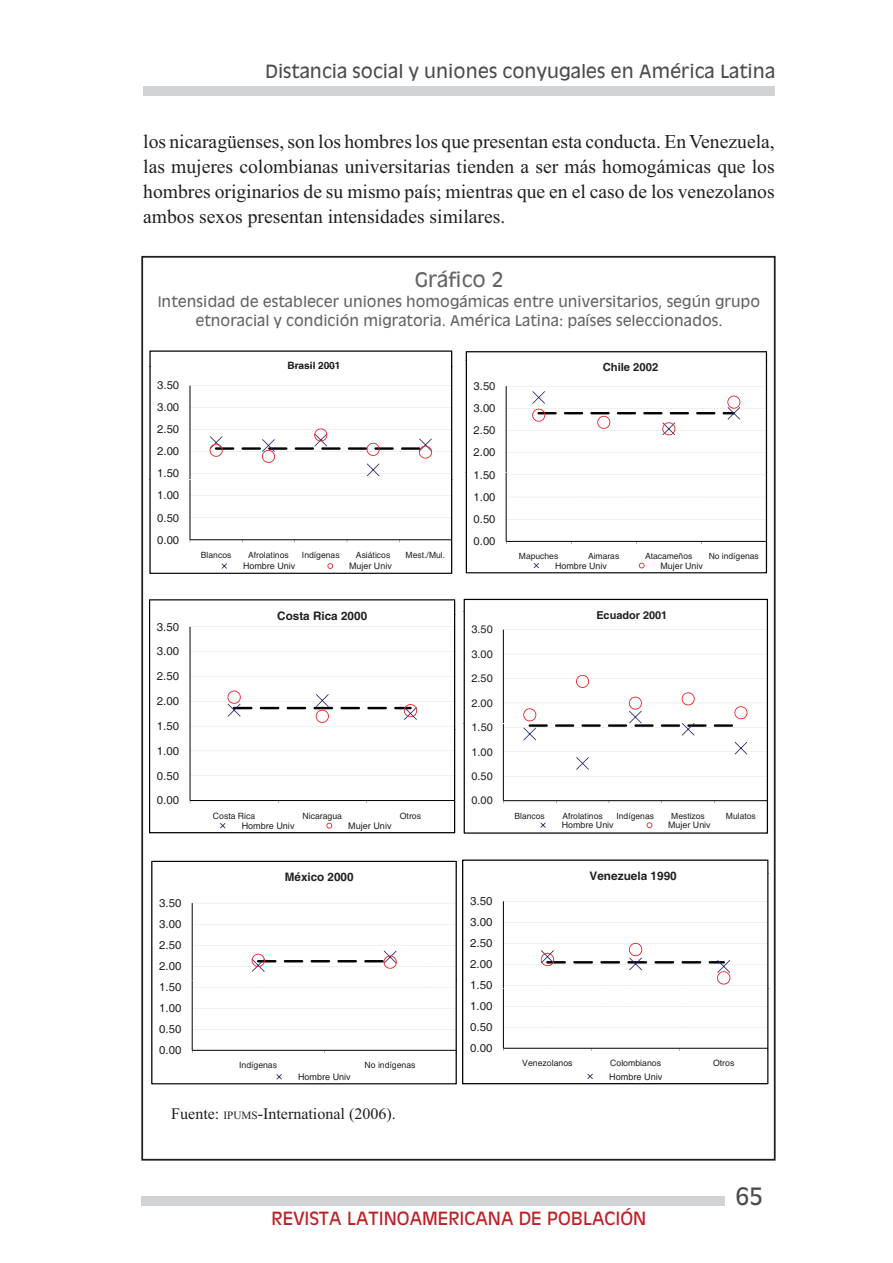
<style>
.page{position:relative;width:893px;height:1263px;background:#fff}
.page>*{position:absolute;margin:0;border:0;box-sizing:border-box;transform-origin:0 0}
.t1{font:23.1px "Antique Olive";color:#4c4c4e}
.t2{font:19.65px/24.9px "Times New Roman";color:#231f20;text-align:justify}
.t3{font:19.65px "Antique Olive";color:#636466}
.t4{font:17.85px "Antique Olive";color:#4c4c4e}
.t5{font:17.85px "Antique Olive";color:#be2025}
.t6{font:16.05px "Times New Roman";color:#231f20}
.t7{font:14.25px/19.6px "Antique Olive";color:#636466;text-align:center}
.t8{font:700 11.85px "Arial";color:#231f20}
.t9{font:700 11.7px "Arial";color:#231f20}
.t10{font:11.55px "Arial";color:#231f20}
.t11{font:11.4px "Arial";color:#231f20}
.t12{font:11.25px "Arial";color:#231f20}
.t13{font:700 11.25px "Arial";color:#231f20}
.t14{font:10.95px "Arial";color:#231f20}
.t15{font:700 10.95px "Arial";color:#231f20}
.t16{font:700 10.05px "Arial";color:#231f20}
.t17{font:9.15px "Arial";color:#231f20}
.t18{font:9px "Arial";color:#231f20}
.t19{font:8.85px "Arial";color:#231f20}
.t20{font:8.7px "Arial";color:#231f20}
.t21{font:8.55px "Arial";color:#231f20}
.s1{font-size:11.25px}
</style>
<div class="page">
<div style="left:142px;top:1196px;width:583px;height:10px;background:#d1d3d4"></div>
<div style="left:143px;top:87px;width:632px;height:9px;background:#d1d3d4"></div>
<svg style="left:149px;top:350px;width:303px;height:224px"></svg>
<svg style="left:466px;top:351px;width:301px;height:222px"></svg>
<svg style="left:149px;top:599px;width:306px;height:234px"></svg>
<svg style="left:464px;top:599px;width:304px;height:235px"></svg>
<svg style="left:151px;top:860px;width:618px;height:224px"></svg>
<p class="t4" style="left:266px;top:64px;width:511px">Distancia social y uniones conyugales en América Latina</p>
<p class="t2" style="left:143px;top:131px;width:633px">los nicaragüenses, son los hombres los que presentan esta conducta. En Venezuela, las mujeres colombianas universitarias tienden a ser más homogámicas que los hombres originarios de su mismo país; mientras que en el caso de los venezolanos ambos sexos presentan intensidades similares.</p>
<p class="t3" style="left:415px;top:272px;width:90px">Gráfico 2</p>
<p class="t7" style="left:158px;top:292px;width:604px">Intensidad de establecer uniones homogámicas entre universitarios, según grupo etnoracial y condición migratoria. América Latina: países seleccionados.</p>
<p class="t16" style="left:287px;top:362px;width:55px">Brasil 2001</p>
<p class="t13" style="left:603px;top:363px;width:57px">Chile 2002</p>
<p class="t12" style="left:157px;top:381px;width:24px">3.50</p>
<p class="t12" style="left:474px;top:382px;width:23px">3.50</p>
<p class="t12" style="left:157px;top:403px;width:24px">3.00</p>
<p class="t12" style="left:474px;top:404px;width:23px">3.00</p>
<p class="t12" style="left:157px;top:425px;width:24px">2.50</p>
<p class="t12" style="left:474px;top:426px;width:23px">2.50</p>
<p class="t12" style="left:157px;top:447px;width:24px">2.00</p>
<p class="t12" style="left:474px;top:448px;width:23px">2.00</p>
<p class="t12" style="left:157px;top:469px;width:24px">1.50</p>
<p class="t12" style="left:474px;top:471px;width:23px">1.50</p>
<p class="t12" style="left:157px;top:491px;width:24px">1.00</p>
<p class="t12" style="left:474px;top:493px;width:23px">1.00</p>
<p class="t12" style="left:157px;top:513px;width:24px">0.50</p>
<p class="t12" style="left:474px;top:515px;width:23px">0.50</p>
<p class="t12" style="left:157px;top:535px;width:24px">0.00</p>
<p class="t12" style="left:474px;top:537px;width:23px">0.00</p>
<p class="t21" style="left:201px;top:551px;width:32px">Blancos</p>
<p class="t21" style="left:248px;top:551px;width:42px">Afrolatinos</p>
<p class="t21" style="left:302px;top:551px;width:39px">Indígenas</p>
<p class="t21" style="left:356px;top:551px;width:36px">Asiáticos</p>
<p class="t21" style="left:406px;top:551px;width:41px">Mest./Mul.</p>
<p class="t18" style="left:243px;top:563px;width:54px">Hombre Univ</p>
<p class="t18" style="left:349px;top:563px;width:44px">Mujer Univ</p>
<p class="t21" style="left:519px;top:553px;width:41px">Mapuches</p>
<p class="t21" style="left:588px;top:553px;width:33px">Aimaras</p>
<p class="t21" style="left:645px;top:553px;width:49px">Atacameños</p>
<p class="t21" style="left:709px;top:553px;width:52px">No indígenas</p>
<p class="t19" style="left:555px;top:562px;width:53px">Hombre Univ</p>
<p class="t19" style="left:660px;top:562px;width:44px">Mujer Univ</p>
<p class="t9" style="left:277px;top:612px;width:91px">Costa Rica 2000</p>
<p class="t15" style="left:596px;top:611px;width:72px">Ecuador 2001</p>
<p class="t11" style="left:157px;top:622px;width:24px">3.50</p>
<p class="t14" style="left:471px;top:625px;width:23px">3.50</p>
<p class="t11" style="left:157px;top:647px;width:24px">3.00</p>
<p class="t14" style="left:471px;top:650px;width:23px">3.00</p>
<p class="t11" style="left:157px;top:672px;width:24px">2.50</p>
<p class="t14" style="left:471px;top:674px;width:23px">2.50</p>
<p class="t11" style="left:157px;top:697px;width:24px">2.00</p>
<p class="t14" style="left:471px;top:699px;width:23px">2.00</p>
<p class="t11" style="left:157px;top:722px;width:24px">1.50</p>
<p class="t14" style="left:471px;top:723px;width:23px">1.50</p>
<p class="t11" style="left:157px;top:747px;width:24px">1.00</p>
<p class="t14" style="left:471px;top:748px;width:23px">1.00</p>
<p class="t11" style="left:157px;top:771px;width:24px">0.50</p>
<p class="t14" style="left:471px;top:772px;width:23px">0.50</p>
<p class="t11" style="left:157px;top:796px;width:24px">0.00</p>
<p class="t14" style="left:471px;top:797px;width:23px">0.00</p>
<p class="t20" style="left:213px;top:812px;width:44px">Costa Rica</p>
<p class="t20" style="left:302px;top:812px;width:41px">Nicaragua</p>
<p class="t20" style="left:400px;top:812px;width:23px">Otros</p>
<p class="t18" style="left:242px;top:822px;width:54px">Hombre Univ</p>
<p class="t18" style="left:348px;top:822px;width:45px">Mujer Univ</p>
<p class="t21" style="left:514px;top:812px;width:32px">Blancos</p>
<p class="t21" style="left:562px;top:812px;width:42px">Afrolatinos</p>
<p class="t21" style="left:616px;top:812px;width:39px">Indígenas</p>
<p class="t21" style="left:671px;top:812px;width:35px">Mestizos</p>
<p class="t21" style="left:726px;top:812px;width:31px">Mulatos</p>
<p class="t19" style="left:562px;top:822px;width:53px">Hombre Univ</p>
<p class="t19" style="left:668px;top:822px;width:44px">Mujer Univ</p>
<p class="t9" style="left:285px;top:873px;width:70px">México 2000</p>
<p class="t8" style="left:589px;top:871px;width:89px">Venezuela 1990</p>
<p class="t11" style="left:159px;top:899px;width:24px">3.50</p>
<p class="t10" style="left:470px;top:897px;width:24px">3.50</p>
<p class="t11" style="left:159px;top:920px;width:24px">3.00</p>
<p class="t10" style="left:470px;top:918px;width:24px">3.00</p>
<p class="t11" style="left:159px;top:941px;width:24px">2.50</p>
<p class="t10" style="left:470px;top:939px;width:24px">2.50</p>
<p class="t11" style="left:159px;top:962px;width:24px">2.00</p>
<p class="t10" style="left:470px;top:960px;width:24px">2.00</p>
<p class="t11" style="left:159px;top:983px;width:24px">1.50</p>
<p class="t10" style="left:470px;top:981px;width:24px">1.50</p>
<p class="t11" style="left:159px;top:1004px;width:24px">1.00</p>
<p class="t10" style="left:470px;top:1002px;width:24px">1.00</p>
<p class="t11" style="left:159px;top:1025px;width:24px">0.50</p>
<p class="t10" style="left:470px;top:1023px;width:24px">0.50</p>
<p class="t11" style="left:159px;top:1046px;width:24px">0.00</p>
<p class="t10" style="left:470px;top:1044px;width:24px">0.00</p>
<p class="t20" style="left:239px;top:1062px;width:39px">Indígenas</p>
<p class="t20" style="left:365px;top:1062px;width:52px">No indígenas</p>
<p class="t18" style="left:298px;top:1073px;width:54px">Hombre Univ</p>
<p class="t20" style="left:522px;top:1060px;width:52px">Venezolanos</p>
<p class="t20" style="left:610px;top:1060px;width:52px">Colombianos</p>
<p class="t20" style="left:713px;top:1060px;width:23px">Otros</p>
<p class="t17" style="left:609px;top:1073px;width:55px">Hombre Univ</p>
<p class="t6" style="left:171px;top:1108px;width:226px">Fuente: <span class="s1">IPUMS</span>-International (2006).</p>
<p class="t5" style="left:272px;top:1211px;width:376px">REVISTA LATINOAMERICANA DE POBLACIÓN</p>
<p class="t1" style="left:735px;top:1187px;width:29px">65</p>
</div>
